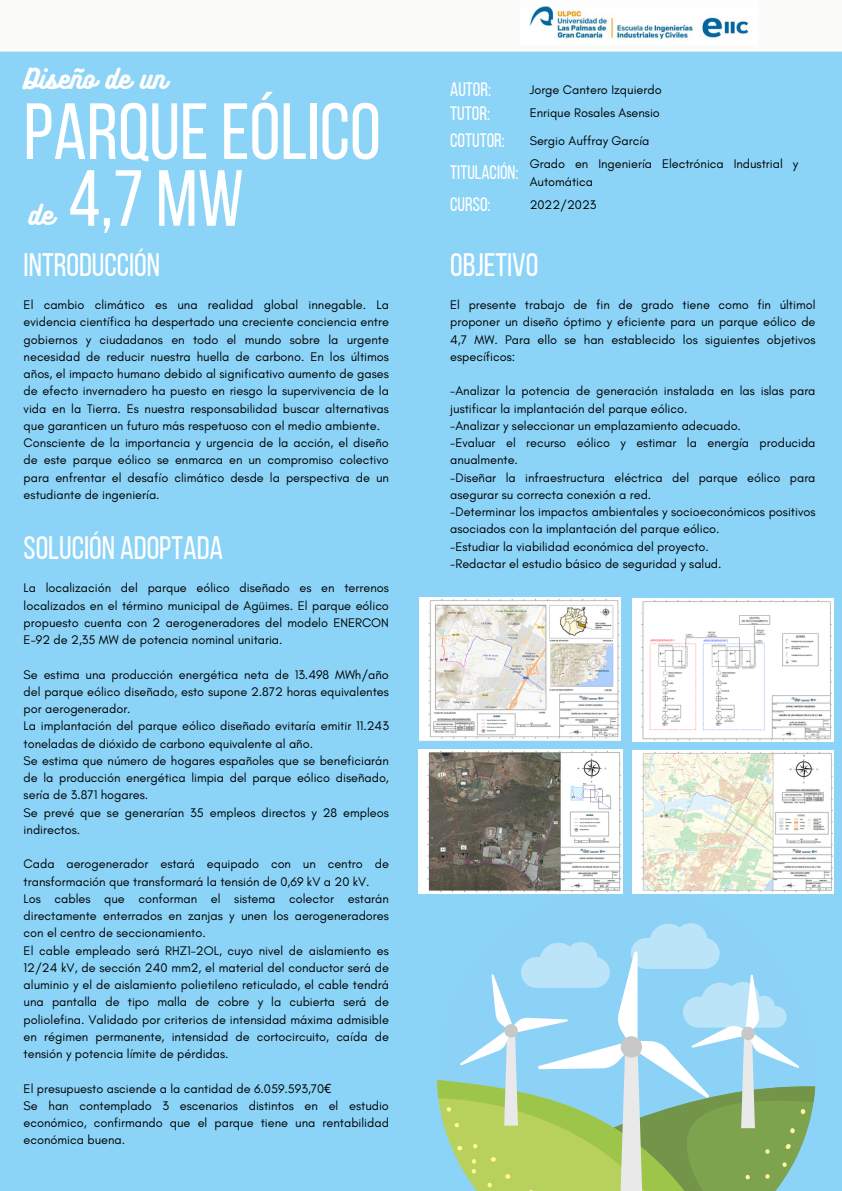
<style>
.page{position:relative;width:842px;height:1191px;background:#fff}
.page>*{position:absolute;margin:0;border:0;box-sizing:border-box;transform-origin:0 0}
.t1{font:79.4px "Bebas Neue";color:#fff}
.t2{font:32.4px "Bebas Neue";color:#fff}
.t3{font:24.7px "Bukhari Script";color:#fff}
.t4{font:19.4px "Bebas Neue";color:#fff}
.t5{font:12.7px/17.2px "Glacial Indifference";color:#000;text-align:justify}
.s1{font-family:"Noto Sans"}
</style>
<div class="page">
<div style="left:0;top:0;width:842px;height:1190px;background:#8bd3f7"></div>
<svg style="left:437px;top:923px;width:378px;height:267px"></svg>
<img style="left:420px;top:597px;width:201px;height:143px">
<img style="left:632px;top:598px;width:201px;height:143px">
<img style="left:419px;top:749px;width:203px;height:144px">
<img style="left:632px;top:750px;width:201px;height:143px">
<div style="left:0;top:0;width:842px;height:52px;background:#fbfbfa"></div>
<img style="left:530px;top:6px;width:219px;height:33px">
<p class="t3" style="left:24px;top:63px;width:144px">Diseño de un</p>
<p class="t1" style="left:24px;top:99px;width:359px">PARQUEEÓLICO</p>
<p class="t1" style="left:68px;top:166px;width:177px">4,7 MW</p>
<p class="t2" style="left:24px;top:251px;width:138px">INTRODUCCIÓN</p>
<p class="t5" style="left:24px;top:296px;width:367px">El cambio climático es una realidad global innegable. La evidencia científica ha despertado una creciente conciencia entre gobiernos y ciudadanos en todo el mundo sobre la urgente necesidad de reducir nuestra huella de carbono. En los últimos años, el impacto humano debido al significativo aumento de gases de efecto invernadero ha puesto en riesgo la supervivencia de la vida en la Tierra. Es nuestra responsabilidad buscar alternativas que garanticen un futuro más respetuoso con el medio ambiente.</p>
<p class="t5" style="left:24px;top:434px;width:367px">Consciente de la importancia y urgencia de la acción, el diseño de este parque eólico se enmarca en un compromiso colectivo para enfrentar el desafío climático desde la perspectiva de un estudiante de ingeniería.</p>
<p class="t3" style="left:28px;top:198px;width:26px">de</p>
<p class="t2" style="left:24px;top:534px;width:201px">SOLUCIÓN ADOPTADA</p>
<p class="t5" style="left:24px;top:579px;width:367px">La localización del parque eólico diseñado es en terrenos localizados en el término municipal de Agüimes. El parque eólico propuesto cuenta con 2 aerogeneradores del modelo ENERCON E-92 de 2,35 MW de potencia nominal unitaria.</p>
<p class="t5" style="left:24px;top:665px;width:367px">Se estima una producción energética neta de 13.498 MWh/año del parque eólico diseñado, esto supone 2.872 horas equivalentes por aerogenerador.</p>
<p class="t5" style="left:24px;top:717px;width:367px">La implantación del parque eólico diseñado evitaría emitir 11.243 toneladas de dióxido de carbono equivalente al año.</p>
<p class="t5" style="left:24px;top:751px;width:367px">Se estima que número de hogares españoles que se beneficiarán de la producción energética limpia del parque eólico diseñado, sería de 3.871 hogares.</p>
<p class="t5" style="left:24px;top:803px;width:367px">Se prevé que se generarían 35 empleos directos y 28 empleos indirectos.</p>
<p class="t5" style="left:24px;top:855px;width:367px">Cada aerogenerador estará equipado con un centro de transformación que transformará la tensión de 0,69 kV a 20 kV.</p>
<p class="t5" style="left:24px;top:889px;width:367px">Los cables que conforman el sistema colector estarán directamente enterrados en zanjas y unen los aerogeneradores con el centro de seccionamiento.</p>
<p class="t5" style="left:24px;top:941px;width:367px">El cable empleado será RHZ1-2OL, cuyo nivel de aislamiento es 12/24 kV, de sección 240 mm2, el material del conductor será de aluminio y el de aislamiento polietileno reticulado, el cable tendrá una pantalla de tipo malla de cobre y la cubierta será de poliolefina. Validado por criterios de intensidad máxima admisible en régimen permanente, intensidad de cortocircuito, caída de tensión y potencia límite de pérdidas.</p>
<p class="t5" style="left:24px;top:1079px;width:309px">El presupuesto asciende a la cantidad de 6.059.593,70<span class="s1">€</span></p>
<p class="t5" style="left:24px;top:1096px;width:367px">Se han contemplado 3 escenarios distintos en el estudio económico, confirmando que el parque tiene una rentabilidad económica buena.</p>
<p class="t4" style="left:450px;top:82px;width:42px">AUTOR:</p>
<p class="t5" style="left:530px;top:81px;width:133px">Jorge Cantero Izquierdo</p>
<p class="t4" style="left:450px;top:105px;width:41px">TUTOR:</p>
<p class="t5" style="left:530px;top:104px;width:132px">Enrique Rosales Asensio</p>
<p class="t4" style="left:450px;top:133px;width:56px">COTUTOR:</p>
<p class="t5" style="left:530px;top:132px;width:121px">Sergio Auffray García</p>
<p class="t5" style="left:530px;top:155px;width:270px">Grado en Ingeniería Electrónica Industrial y<br>Automática</p>
<p class="t4" style="left:450px;top:165px;width:70px">TITULACIÓN:</p>
<p class="t4" style="left:450px;top:196px;width:42px">CURSO:</p>
<p class="t5" style="left:530px;top:195px;width:68px">2022/2023</p>
<p class="t2" style="left:450px;top:251px;width:90px">OBJETIVO</p>
<p class="t5" style="left:450px;top:296px;width:367px">El presente trabajo de fin de grado tiene como fin últimol proponer un diseño óptimo y eficiente para un parque eólico de 4,7 MW. Para ello se han establecido los siguientes objetivos específicos:</p>
<p class="t5" style="left:450px;top:382px;width:367px">-Analizar la potencia de generación instalada en las islas para justificar la implantación del parque eólico.</p>
<p class="t5" style="left:450px;top:417px;width:292px">-Analizar y seleccionar un emplazamiento adecuado.</p>
<p class="t5" style="left:450px;top:434px;width:367px">-Evaluar el recurso eólico y estimar la energía producida anualmente.</p>
<p class="t5" style="left:450px;top:468px;width:367px">-Diseñar la infraestructura eléctrica del parque eólico para asegurar su correcta conexión a red.</p>
<p class="t5" style="left:450px;top:503px;width:367px">-Determinar los impactos ambientales y socioeconómicos positivos asociados con la implantación del parque eólico.</p>
<p class="t5" style="left:450px;top:537px;width:260px">-Estudiar la viabilidad económica del proyecto.</p>
<p class="t5" style="left:450px;top:555px;width:273px">-Redactar el estudio básico de seguridad y salud.</p>
</div>
